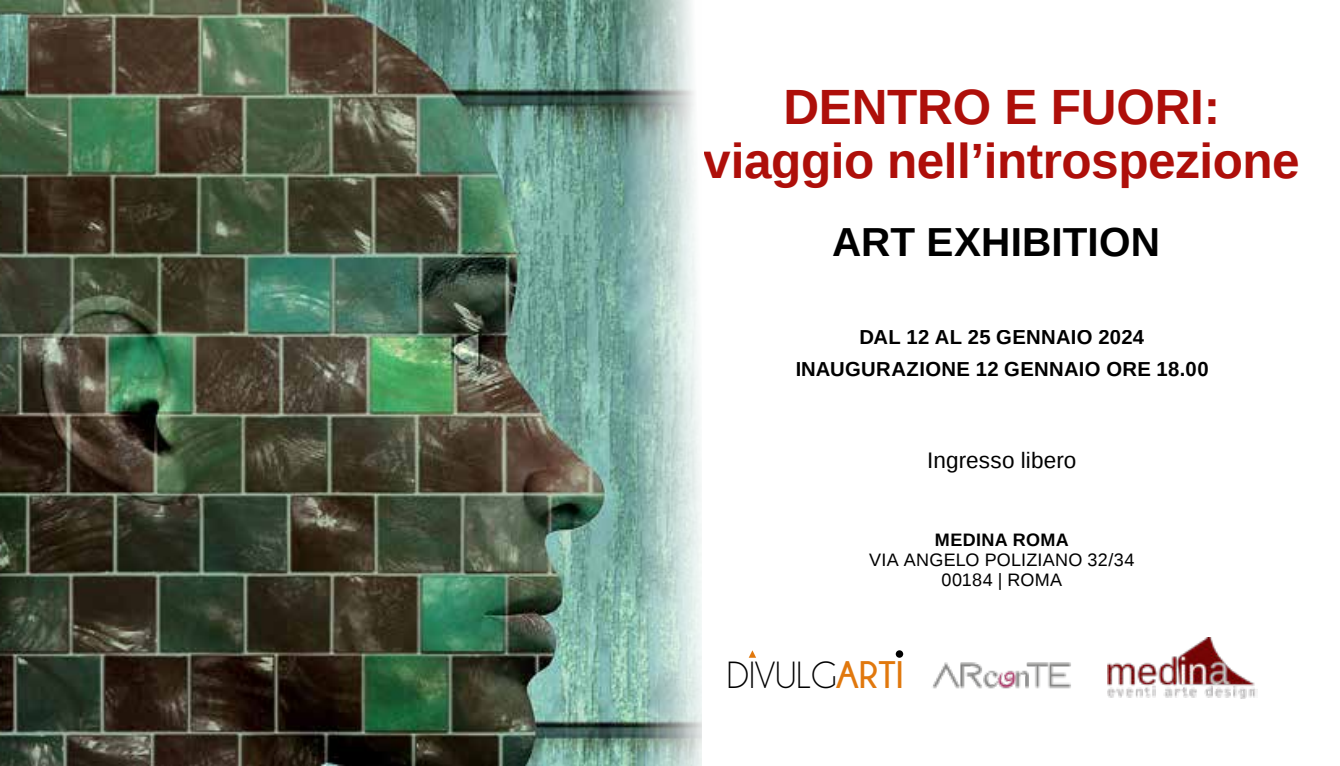
<style>
.page{position:relative;width:1340px;height:766px;background:#fff}
.page>*{position:absolute;margin:0;border:0;box-sizing:border-box;transform-origin:0 0}
.t1{font:700 49.5px/54px "Liberation Sans";letter-spacing:-.01em;color:#ae0f0a;text-align:center}
.t2{font:700 40.5px "Liberation Sans";letter-spacing:.005em;color:#000}
.t3{font:38.25px "Champagne&Limousines";color:#000}
.t4{font:22.5px "Liberation Sans";letter-spacing:.005em;color:#000}
.t5{font:700 20.25px/31.5px "Liberation Sans";letter-spacing:.015em;color:#000;text-align:center}
.t6{font:18px/20.2px "Liberation Sans";letter-spacing:.02em;color:#000;text-align:center}
.t7{font:700 18px "Liberation Sans";letter-spacing:.02em;color:#000}
.s1{font-weight:700;color:#e1780d}
</style>
<div class="page">
<img style="left:0;top:0;width:702px;height:765px">
<img style="left:1107px;top:637px;width:150px;height:61px">
<img style="left:932px;top:662px;width:139px;height:27px">
<svg style="left:749px;top:650px;width:7px;height:7px"></svg>
<div style="left:895px;top:650px;width:8px;height:7px;background:#000;border-radius:50%"></div>
<h1 class="t1" style="left:704px;top:84px;width:597px">DENTRO E FUORI: viaggio nell’introspezione</h1>
<h2 class="t2" style="left:832px;top:227px;width:329px">ART EXHIBITION</h2>
<p class="t5" style="left:795px;top:321px;width:415px">DAL 12 AL 25 GENNAIO 2024<br>INAUGURAZIONE 12 GENNAIO ORE 18.00</p>
<p class="t4" style="left:927px;top:451px;width:151px">Ingresso libero</p>
<p class="t7" style="left:934px;top:532px;width:135px">MEDINA ROMA</p>
<p class="t6" style="left:869px;top:551px;width:267px">VIA ANGELO POLIZIANO 32/34<br>00184 | ROMA</p>
<h3 class="t3" style="left:727px;top:652px;width:178px">DIVULG<span class="s1">ARTI</span></h3>
</div>
